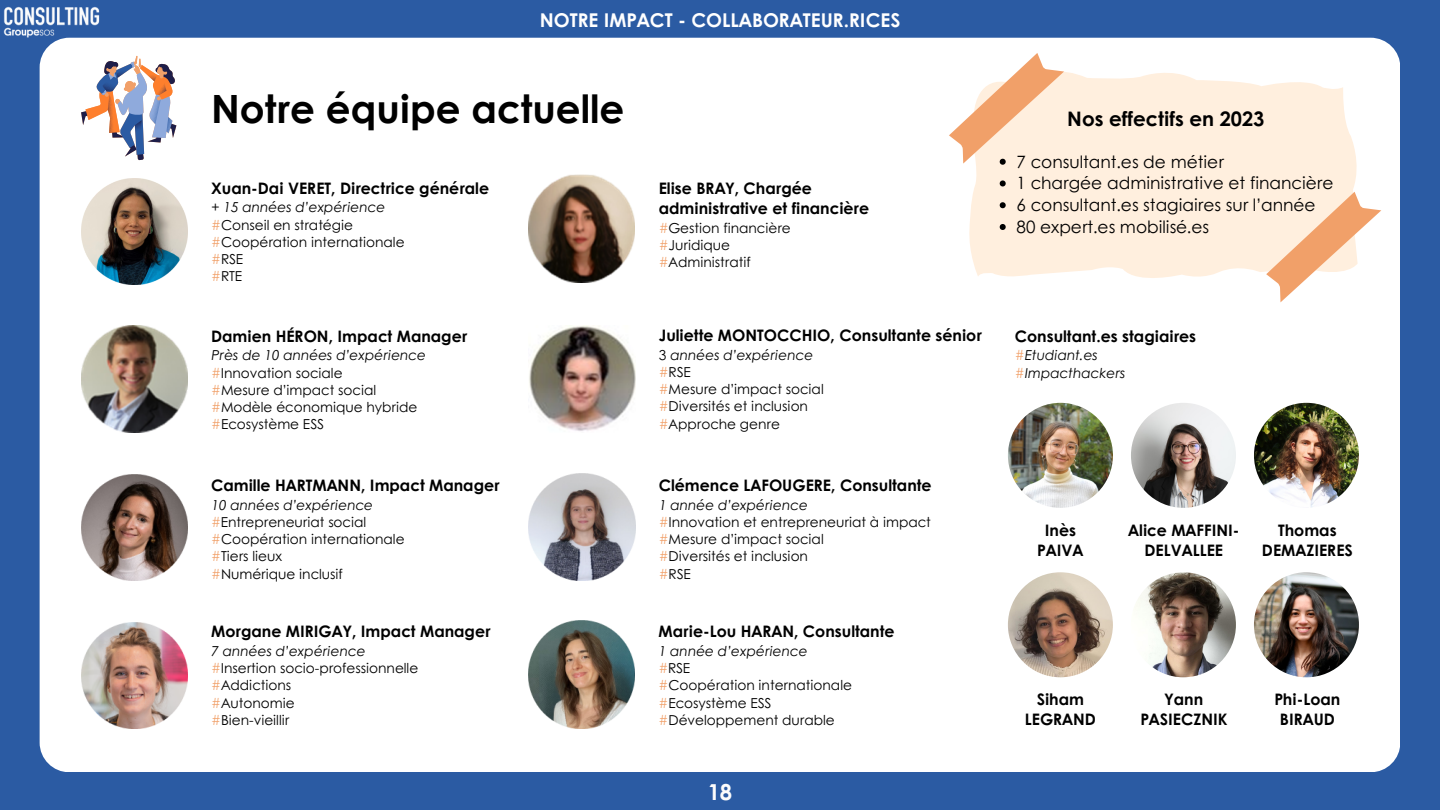
<style>
.page{position:relative;width:1440px;height:810px;background:#2b5ba3}
.page>*{position:absolute;margin:0;border:0;box-sizing:border-box;transform-origin:0 0}
.t1{font:700 39px "Century Gothic";color:#000}
.t2{font:700 22px "Century Gothic";color:#fcfcfc}
.t3{font:700 20px "Century Gothic";color:#000}
.t4{font:700 19px "Century Gothic";color:#fff}
.t5{font:17px "Century Gothic";color:#000}
.t6{font:700 15.8px/20.2px "Century Gothic";color:#000;text-align:center}
.t7{font:13.7px/17.2px "Century Gothic";color:#000}
.t8{font:italic 13.7px/17.2px "Century Gothic";color:#000}
.s1{color:#f1a069}
.s2{font-style:italic;color:#f1a069}
.s3{font-style:italic}
</style>
<div class="page">
<div style="left:40px;top:38px;width:1360px;height:734px;background:#fff;border-radius:30px"></div>
<img style="left:3px;top:6px;width:98px;height:32px">
<svg style="left:81px;top:56px;width:95px;height:104px"></svg>
<img style="left:81px;top:474px;width:107px;height:107px">
<img style="left:81px;top:622px;width:107px;height:107px">
<img style="left:81px;top:325px;width:107px;height:108px">
<img style="left:81px;top:178px;width:107px;height:107px">
<img style="left:529px;top:325px;width:106px;height:106px">
<img style="left:529px;top:473px;width:106px;height:108px">
<img style="left:528px;top:621px;width:107px;height:107px">
<img style="left:528px;top:174px;width:107px;height:108px">
<svg style="left:949px;top:53px;width:432px;height:249px;fill:#ffefde"></svg>
<img style="left:1008px;top:403px;width:105px;height:105px;border-radius:50%">
<img style="left:1131px;top:403px;width:105px;height:105px;border-radius:50%">
<img style="left:1254px;top:403px;width:105px;height:105px;border-radius:50%">
<img style="left:1008px;top:572px;width:105px;height:105px;border-radius:50%">
<img style="left:1131px;top:572px;width:105px;height:105px;border-radius:50%">
<img style="left:1254px;top:572px;width:105px;height:105px;border-radius:50%">
<svg style="left:1000px;top:159px;width:6px;height:6px"></svg>
<svg style="left:1000px;top:180px;width:6px;height:6px"></svg>
<svg style="left:1000px;top:202px;width:6px;height:6px"></svg>
<svg style="left:1000px;top:224px;width:6px;height:6px"></svg>
<p class="t4" style="left:540px;top:6px;width:362px">NOTRE IMPACT - COLLABORATEUR.RICES</p>
<p class="t1" style="left:211px;top:80px;width:415px">Notre équipe actuelle</p>
<p class="t6" style="left:211px;top:177px;width:280px">Xuan-Dai VERET, Directrice générale</p>
<p class="t8" style="left:211px;top:198px;width:175px">+ 15 années d’expérience</p>
<p class="t7" style="left:211px;top:216px;width:143px"><span class="s1">#</span>Conseil en stratégie</p>
<p class="t7" style="left:211px;top:233px;width:195px"><span class="s1">#</span>Coopération internationale</p>
<p class="t7" style="left:211px;top:250px;width:34px"><span class="s1">#</span>RSE</p>
<p class="t7" style="left:211px;top:267px;width:33px"><span class="s1">#</span>RTE</p>
<h5 class="t6" style="left:211px;top:325px;width:258px">Damien HÉRON, Impact Manager</h5>
<p class="t8" style="left:211px;top:346px;width:216px">Près de 10 années d’expérience</p>
<p class="t7" style="left:211px;top:364px;width:133px"><span class="s2">#</span>Innovation sociale</p>
<p class="t7" style="left:211px;top:381px;width:167px"><span class="s1">#</span>Mesure d’impact social</p>
<p class="t7" style="left:211px;top:398px;width:208px"><span class="s1">#</span>Modèle économique hybride</p>
<p class="t7" style="left:211px;top:415px;width:114px"><span class="s1">#</span>Ecosystème ESS</p>
<p class="t6" style="left:211px;top:474px;width:290px">Camille HARTMANN, Impact Manager</p>
<p class="t7" style="left:211px;top:496px;width:195px"><span class="s3">10 années d’expérience </span><span class="s2">#</span>Entrepreneuriat social <span class="s1">#</span>Coopération internationale <span class="s1">#</span>Tiers lieux<br><span class="s1">#</span>Numérique inclusif</p>
<p class="t6" style="left:211px;top:621px;width:281px">Morgane MIRIGAY, Impact Manager</p>
<p class="t8" style="left:211px;top:642px;width:156px">7 années d’expérience</p>
<p class="t7" style="left:211px;top:659px;width:209px"><span class="s2">#</span>Insertion socio-professionnelle</p>
<h5 class="t7" style="left:211px;top:676px;width:82px"><span class="s1">#</span>Addictions</h5>
<p class="t7" style="left:211px;top:693px;width:85px"><span class="s1">#</span>Autonomie</p>
<p class="t7" style="left:211px;top:711px;width:80px"><span class="s1">#</span>Bien-vieillir</p>
<h4 class="t6" style="left:659px;top:177px;width:212px;text-align:left">Elise BRAY, Chargée administrative et financière</h4>
<h4 class="t7" style="left:659px;top:219px;width:134px"><span class="s2">#</span>Gestion financière <span class="s1">#</span>Juridique <span class="s1">#</span>Administratif</h4>
<p class="t6" style="left:659px;top:324px;width:325px">Juliette MONTOCCHIO, Consultante sénior</p>
<p class="t7" style="left:659px;top:346px;width:167px">3 <span class="s3">années d’expérience </span><span class="s1">#</span>RSE<br><span class="s1">#</span>Mesure d’impact social <span class="s1">#</span>Diversités et inclusion <span class="s1">#</span>Approche genre</p>
<p class="t6" style="left:659px;top:474px;width:274px">Clémence LAFOUGERE, Consultante</p>
<p class="t8" style="left:659px;top:496px;width:150px">1 année d’expérience</p>
<p class="t7" style="left:659px;top:513px;width:274px"><span class="s2">#</span>Innovation et entrepreneuriat à impact</p>
<h5 class="t7" style="left:659px;top:530px;width:167px"><span class="s1">#</span>Mesure d’impact social</h5>
<h5 class="t7" style="left:659px;top:547px;width:151px"><span class="s1">#</span>Diversités et inclusion</h5>
<p class="t7" style="left:659px;top:565px;width:34px"><span class="s1">#</span>RSE</p>
<p class="t6" style="left:659px;top:621px;width:238px">Marie-Lou HARAN, Consultante</p>
<p class="t7" style="left:659px;top:642px;width:195px"><span class="s3">1 année d’expérience<br></span><span class="s2">#</span>RSE<br><span class="s1">#</span>Coopération internationale <span class="s1">#</span>Ecosystème ESS <span class="s1">#</span>Développement durable</p>
<p class="t2" style="left:708px;top:776px;width:26px">18</p>
<p class="t3" style="left:1067px;top:103px;width:199px">Nos effectifs en 2023</p>
<h5 class="t5" style="left:1017px;top:149px;width:209px">7 consultant.es de métier</h5>
<p class="t5" style="left:1017px;top:170px;width:318px">1 chargée administrative et financière</p>
<p class="t5" style="left:1017px;top:192px;width:301px">6 consultant.es stagiaires sur l’année</p>
<p class="t5" style="left:1017px;top:214px;width:194px">80 expert.es mobilisé.es</p>
<h4 class="t6" style="left:1015px;top:325px;width:183px">Consultant.es stagiaires</h4>
<h4 class="t8" style="left:1015px;top:346px;width:112px"><span class="s1">#</span>Etudiant.es <span class="s1">#</span>Impacthackers</h4>
<h4 class="t6" style="left:1037px;top:519px;width:48px">Inès<br>PAIVA</h4>
<p class="t6" style="left:1128px;top:519px;width:113px">Alice MAFFINI-<br>DELVALLEE</p>
<h4 class="t6" style="left:1262px;top:519px;width:92px">Thomas<br>DEMAZIERES</h4>
<p class="t6" style="left:1025px;top:689px;width:73px">Siham<br>LEGRAND</p>
<p class="t6" style="left:1140px;top:689px;width:88px">Yann<br>PASIECZNIK</p>
<h4 class="t6" style="left:1274px;top:689px;width:67px">Phi-Loan<br>BIRAUD</h4>
</div>
